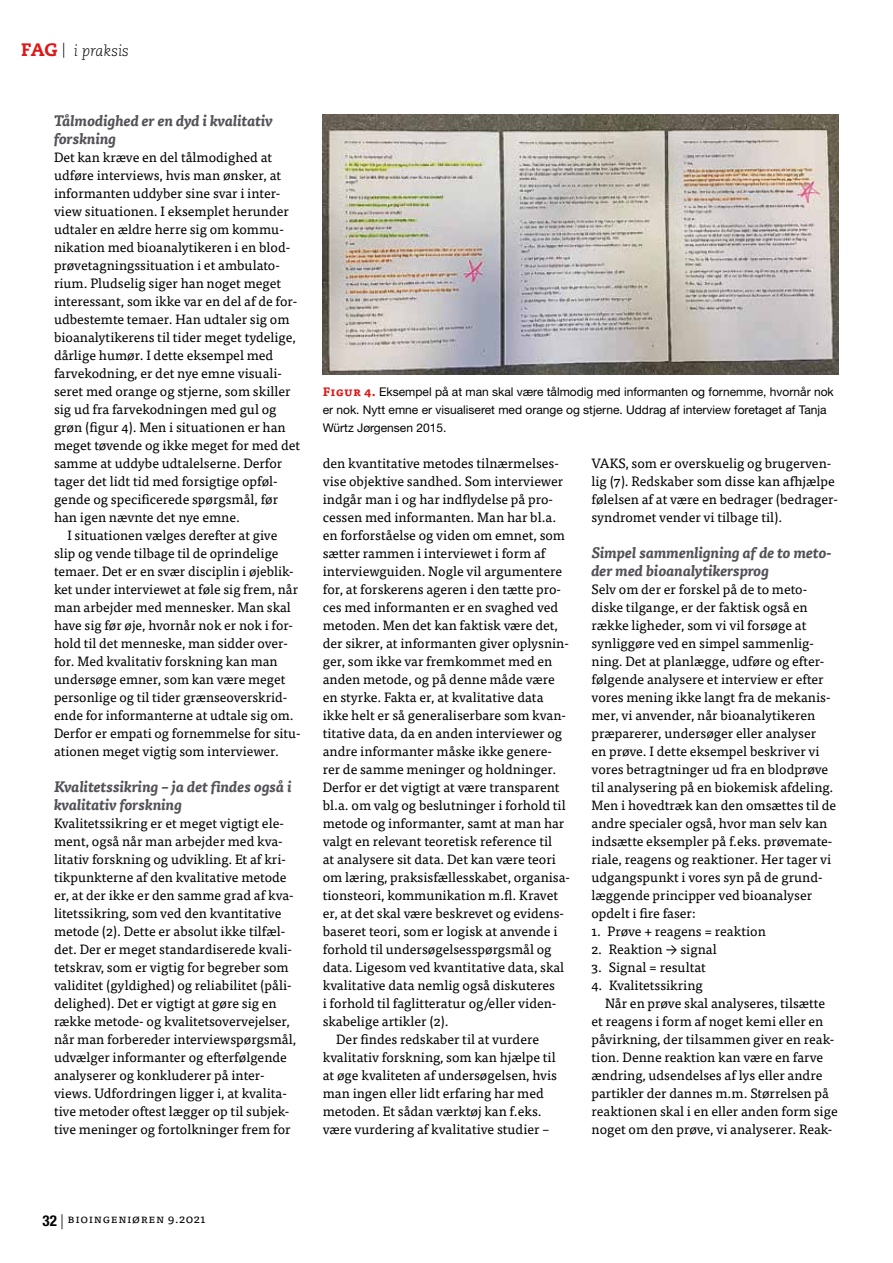
<style>
.page{position:relative;width:893px;height:1263px;background:#fff}
.page>*{position:absolute;margin:0;border:0;box-sizing:border-box;transform-origin:0 0}
.t1{font:italic 700 15px/18px "Tisa Pro";color:#545158}
.t2{font:italic 300 15px "Caecilia LT Std";color:#000}
.t3{font:13.5px/18px "Tisa Pro";color:#000}
.t4{font:12px/18px "Helvetica Neue LT Pro";color:#000}
.t5{font:12px "Tisa Pro";letter-spacing:.05em;color:#000}
.s1{font-weight:800;font-style:normal;font-size:18px;color:#dc1715}
.s2{font-family:"Tisa Pro";font-weight:700;color:#dc1715}
.s3{font-family:"Calibri"}
.s4{font-family:"Helvetica Neue LT Pro";font-weight:700;font-stretch:condensed;font-size:15px}
.s5{font-family:"Helvetica Neue LT Pro";font-weight:300;font-size:15px}
</style>
<div class="page">
<img style="left:323px;top:115px;width:516px;height:260px">
<p class="t2" style="left:21px;top:43px;width:109px"><span class="s1">FAG</span> | i praksis</p>
<p class="t1" style="left:54px;top:111px;width:220px">Tålmodighed er en dyd i kvalitativ forskning</p>
<p class="t3" style="left:54px;top:147px;width:220px">Det kan kræve en del tålmodighed at</p>
<p class="t3" style="left:54px;top:165px;width:229px">udføre interviews, hvis man ønsker, at</p>
<p class="t3" style="left:54px;top:183px;width:228px">informanten uddyber sine svar i inter-</p>
<p class="t3" style="left:54px;top:201px;width:236px">view situationen. I eksemplet herunder</p>
<p class="t3" style="left:54px;top:219px;width:231px">udtaler en ældre herre sig om kommu-</p>
<p class="t3" style="left:54px;top:237px;width:237px">nikation med bioanalytikeren i en blod-</p>
<p class="t3" style="left:54px;top:255px;width:227px">prøvetagningssituation i et ambulato-</p>
<p class="t3" style="left:54px;top:273px;width:229px">rium. Pludselig siger han noget meget</p>
<p class="t3" style="left:54px;top:291px;width:245px">interessant, som ikke var en del af de for-</p>
<p class="t3" style="left:54px;top:309px;width:237px">udbestemte temaer. Han udtaler sig om</p>
<p class="t3" style="left:54px;top:327px;width:243px">bioanalytikerens til tider meget tydelige,</p>
<p class="t3" style="left:54px;top:345px;width:221px">dårlige humør. I dette eksempel med</p>
<p class="t3" style="left:54px;top:363px;width:230px">farvekodning, er det nye emne visuali-</p>
<p class="t3" style="left:54px;top:381px;width:238px">seret med orange og stjerne, som skiller</p>
<p class="t3" style="left:54px;top:399px;width:224px">sig ud fra farvekodningen med gul og</p>
<p class="t3" style="left:54px;top:417px;width:233px">grøn (figur 4). Men i situationen er han</p>
<p class="t3" style="left:54px;top:435px;width:248px">meget tøvende og ikke meget for med det</p>
<p class="t3" style="left:54px;top:453px;width:230px">samme at uddybe udtalelserne. Derfor</p>
<p class="t3" style="left:54px;top:471px;width:225px">tager det lidt tid med forsigtige opføl-</p>
<p class="t3" style="left:54px;top:489px;width:226px">gende og specificerede spørgsmål, før</p>
<p class="t3" style="left:54px;top:507px;width:187px">han igen nævnte det nye emne.</p>
<p class="t3" style="left:68px;top:525px;width:211px">I situationen vælges derefter at give</p>
<p class="t3" style="left:54px;top:543px;width:226px">slip og vende tilbage til de oprindelige</p>
<p class="t3" style="left:54px;top:561px;width:241px">temaer. Det er en svær disciplin i øjeblik-</p>
<p class="t3" style="left:54px;top:579px;width:246px">ket under interviewet at føle sig frem, når</p>
<p class="t3" style="left:54px;top:597px;width:238px">man arbejder med mennesker. Man skal</p>
<p class="t3" style="left:54px;top:615px;width:241px">have sig før øje, hvornår nok er nok i for-</p>
<p class="t3" style="left:54px;top:633px;width:235px">hold til det menneske, man sidder over-</p>
<p class="t3" style="left:54px;top:651px;width:225px">for. Med kvalitativ forskning kan man</p>
<p class="t3" style="left:54px;top:669px;width:233px">undersøge emner, som kan være meget</p>
<p class="t3" style="left:54px;top:687px;width:234px">personlige og til tider grænseoverskrid-</p>
<p class="t3" style="left:54px;top:705px;width:241px">ende for informanterne at udtale sig om.</p>
<p class="t3" style="left:54px;top:723px;width:248px">Derfor er empati og fornemmelse for situ-</p>
<p class="t3" style="left:54px;top:741px;width:226px">ationen meget vigtig som interviewer.</p>
<p class="t1" style="left:54px;top:777px;width:239px">Kvalitetssikring – ja det findes også i kvalitativ forskning</p>
<p class="t3" style="left:54px;top:813px;width:244px">Kvalitetssikring er et meget vigtigt ele&shy;ment, også når man arbejder med kva&shy;litativ forskning og udvikling. Et af kri&shy;tikpunkterne af den kvalitative metode er, at der ikke er den samme grad af kva&shy;litetssikring, som ved den kvantitative metode (2). Dette er absolut ikke tilfæl&shy;det. Der er meget standardiserede kvali&shy;tetskrav, som er vigtig for begreber som validitet (gyldighed) og reliabilitet (påli&shy;delighed). Det er vigtigt at gøre sig en række metode- og kvalitetsovervejelser, når man forbereder interviewspørgsmål, udvælger informanter og efterfølgende analyserer og konkluderer på inter&shy;views. Udfordringen ligger i, at kvalita&shy;tive metoder oftest lægger op til subjek&shy;tive meninger og fortolkninger frem for</p>
<p class="t4" style="left:323px;top:382px;width:513px"><span class="s2">Figur 4.</span> Eksempel på at man skal være tålmodig med informanten og fornemme, hvornår nok er nok. Nytt emne er visualiseret med orange og stjerne. Uddrag af interview foretaget af Tanja<br>Würtz Jørgensen 2015.</p>
<p class="t3" style="left:323px;top:453px;width:238px">den kvantitative metodes tilnærmelses-</p>
<p class="t3" style="left:323px;top:471px;width:242px">vise objektive sandhed. Som interviewer</p>
<p class="t3" style="left:323px;top:489px;width:232px">indgår man i og har indflydelse på pro-</p>
<p class="t3" style="left:323px;top:507px;width:235px">cessen med informanten. Man har bl.a.</p>
<p class="t3" style="left:323px;top:525px;width:244px">en forforståelse og viden om emnet, som</p>
<p class="t3" style="left:323px;top:543px;width:224px">sætter rammen i interviewet i form af</p>
<p class="t3" style="left:323px;top:561px;width:241px">interviewguiden. Nogle vil argumentere</p>
<p class="t3" style="left:323px;top:579px;width:240px">for, at forskerens ageren i den tætte pro-</p>
<p class="t3" style="left:323px;top:597px;width:237px">ces med informanten er en svaghed ved</p>
<p class="t3" style="left:323px;top:615px;width:237px">metoden. Men det kan faktisk være det,</p>
<p class="t3" style="left:323px;top:633px;width:248px">der sikrer, at informanten giver oplysnin-</p>
<p class="t3" style="left:323px;top:651px;width:231px">ger, som ikke var fremkommet med en</p>
<p class="t3" style="left:323px;top:669px;width:233px">anden metode, og på denne måde være</p>
<p class="t3" style="left:323px;top:687px;width:222px">en styrke. Fakta er, at kvalitative data</p>
<p class="t3" style="left:323px;top:705px;width:245px">ikke helt er så generaliserbare som kvan-</p>
<p class="t3" style="left:323px;top:723px;width:241px">titative data, da en anden interviewer og</p>
<p class="t3" style="left:323px;top:741px;width:231px">andre informanter måske ikke genere-</p>
<p class="t3" style="left:323px;top:759px;width:235px">rer de samme meninger og holdninger.</p>
<p class="t3" style="left:323px;top:777px;width:238px">Derfor er det vigtigt at være transparent</p>
<p class="t3" style="left:323px;top:795px;width:244px">bl.a. om valg og beslutninger i forhold til</p>
<p class="t3" style="left:323px;top:813px;width:243px">metode og informanter, samt at man har</p>
<p class="t3" style="left:323px;top:831px;width:231px">valgt en relevant teoretisk reference til</p>
<p class="t3" style="left:323px;top:849px;width:235px">at analysere sit data. Det kan være teori</p>
<p class="t3" style="left:323px;top:867px;width:249px">om læring, praksisfællesskabet, organisa-</p>
<p class="t3" style="left:323px;top:885px;width:237px">tionsteori, kommunikation m.fl. Kravet</p>
<p class="t3" style="left:323px;top:903px;width:243px">er, at det skal være beskrevet og evidens-</p>
<p class="t3" style="left:323px;top:921px;width:236px">baseret teori, som er logisk at anvende i</p>
<p class="t3" style="left:323px;top:939px;width:230px">forhold til undersøgelsesspørgsmål og</p>
<p class="t3" style="left:323px;top:957px;width:243px">data. Ligesom ved kvantitative data, skal</p>
<p class="t3" style="left:323px;top:975px;width:234px">kvalitative data nemlig også diskuteres</p>
<p class="t3" style="left:323px;top:993px;width:234px">i forhold til faglitteratur og/eller viden-</p>
<p class="t3" style="left:323px;top:1011px;width:127px">skabelige artikler (2).</p>
<p class="t3" style="left:336px;top:1029px;width:204px">Der findes redskaber til at vurdere</p>
<p class="t3" style="left:323px;top:1047px;width:234px">kvalitativ forskning, som kan hjælpe til</p>
<p class="t3" style="left:323px;top:1065px;width:236px">at øge kvaliteten af undersøgelsen, hvis</p>
<p class="t3" style="left:323px;top:1083px;width:223px">man ingen eller lidt erfaring har med</p>
<p class="t3" style="left:323px;top:1101px;width:220px">metoden. Et sådan værktøj kan f.eks.</p>
<p class="t3" style="left:323px;top:1119px;width:228px">være vurdering af kvalitative studier –</p>
<p class="t3" style="left:591px;top:453px;width:248px">VAKS, som er overskuelig og brugerven&shy;lig (7). Redskaber som disse kan afhjælpe følelsen af at være en bedrager (bedrager&shy;syndromet vender vi tilbage til).</p>
<p class="t1" style="left:591px;top:543px;width:242px">Simpel sammenligning af de to meto&shy;der med bioanalytikersprog</p>
<p class="t3" style="left:591px;top:579px;width:246px">Selv om der er forskel på de to meto&shy;diske tilgange, er der faktisk også en række ligheder, som vi vil forsøge at synliggøre ved en simpel sammenlig&shy;ning. Det at planlægge, udføre og efter&shy;følgende analysere et interview er efter vores mening ikke langt fra de mekanis&shy;mer, vi anvender, når bioanalytikeren præparerer, undersøger eller analyser<br>en prøve. I dette eksempel beskriver vi vores betragtninger ud fra en blodprøve til analysering på en biokemisk afdeling.<br>Men i hovedtræk kan den omsættes til de andre specialer også, hvor man selv kan indsætte eksempler på f.eks. prøvemate&shy;riale, reagens og reaktioner. Her tager vi udgangspunkt i vores syn på de grund&shy;læggende principper ved bioanalyser opdelt i fire faser:</p>
<p class="t3" style="left:591px;top:921px;width:176px">1. Prøve + reagens = reaktion</p>
<p class="t3" style="left:591px;top:939px;width:127px">2. Reaktion <span class="s3">→</span> signal</p>
<p class="t3" style="left:591px;top:957px;width:116px">3. Signal = resultat</p>
<p class="t3" style="left:591px;top:975px;width:113px">4. Kvalitetssikring</p>
<p class="t3" style="left:605px;top:993px;width:222px">Når en prøve skal analyseres, tilsætte</p>
<p class="t3" style="left:591px;top:1011px;width:233px">et reagens i form af noget kemi eller en</p>
<p class="t3" style="left:591px;top:1029px;width:244px">påvirkning, der tilsammen giver en reak-</p>
<p class="t3" style="left:591px;top:1047px;width:233px">tion. Denne reaktion kan være en farve</p>
<p class="t3" style="left:591px;top:1065px;width:232px">ændring, udsendelses af lys eller andre</p>
<p class="t3" style="left:591px;top:1083px;width:239px">partikler der dannes m.m. Størrelsen på</p>
<p class="t3" style="left:591px;top:1101px;width:248px">reaktionen skal i en eller anden form sige</p>
<p class="t3" style="left:591px;top:1119px;width:242px">noget om den prøve, vi analyserer. Reak-</p>
<p class="t5" style="left:43px;top:1209px;width:164px"><span class="s4">32</span> <span class="s5">|</span> Bioingeniøren 9.2021</p>
</div>
